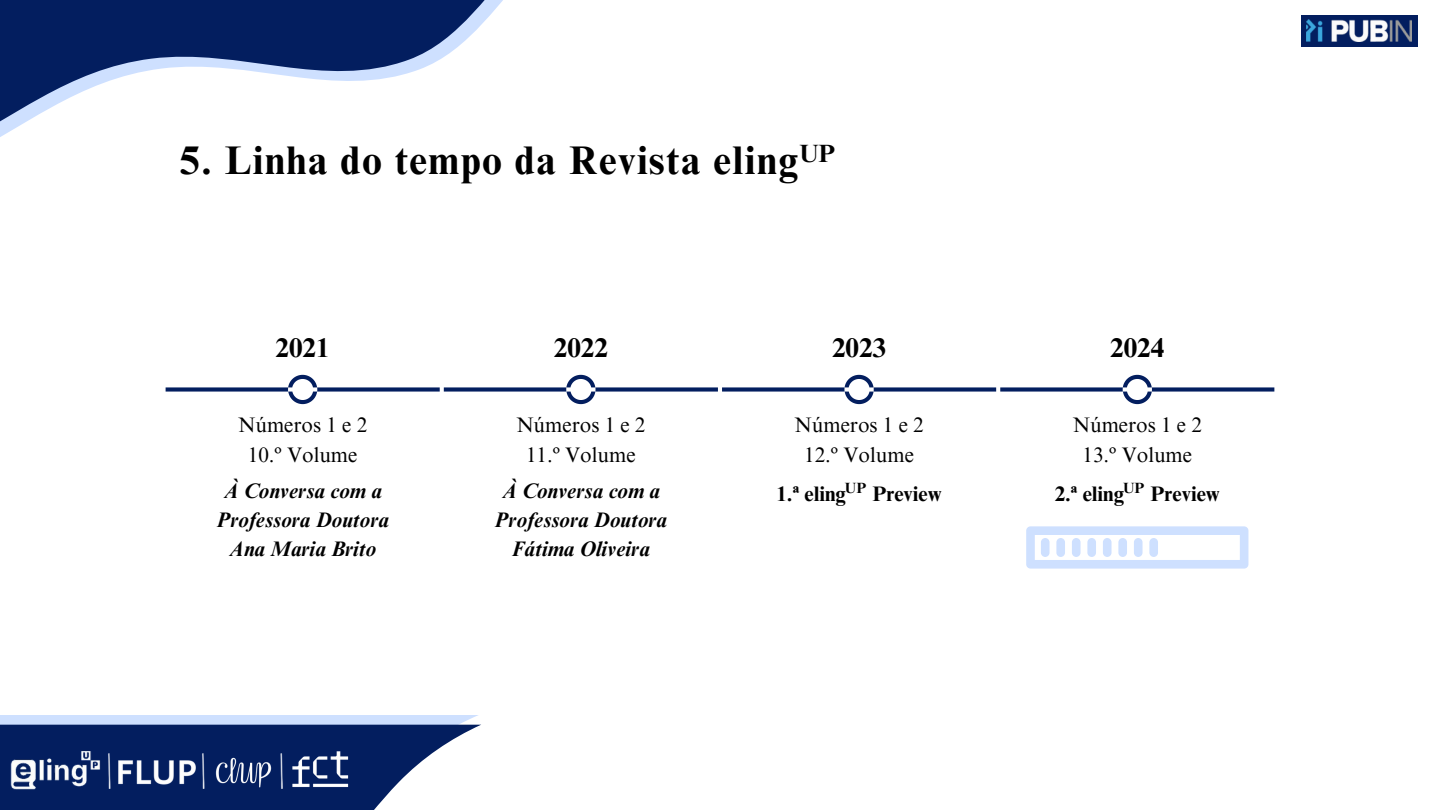
<style>
.page{position:relative;width:1440px;height:810px;background:#fff}
.page>*{position:absolute;margin:0;border:0;box-sizing:border-box;transform-origin:0 0}
.t1{font:700 40px "Times NRMT Pro";letter-spacing:.035em;color:#000}
.t2{font:700 27px "Times NRMT Pro";color:#000}
.t3{font:700 25px "Times NRMT Pro";color:#000}
.t4{font:italic 700 21px/29.2px "Times NRMT Pro";color:#000;text-align:center}
.t5{font:21px/29.2px "Times NRMT Pro";color:#000;text-align:center}
.t6{font:700 21px "Times NRMT Pro";color:#000}
.t7{font:700 14.8px "Times NRMT Pro";color:#000}
</style>
<div class="page">
<div style="left:0;top:715px;width:480px;height:95px;background:#cee0ff"></div>
<svg style="left:0;top:725px;width:481px;height:85px;background:#354b7f"></svg>
<img style="left:118px;top:755px;width:80px;height:35px">
<img style="left:282px;top:748px;width:75px;height:46px">
<img style="left:212px;top:754px;width:62px;height:35px">
<img style="left:0;top:747px;width:102px;height:48px">
<div style="left:1301px;top:15px;width:116px;height:31px;background:#031e5f"></div>
<img style="left:1306px;top:20px;width:105px;height:22px">
<svg style="left:0;top:0;width:503px;height:137px"></svg>
<svg style="left:166px;top:375px;width:1108px;height:29px"></svg>
<svg style="left:1026px;top:526px;width:222px;height:43px"></svg>
<div style="left:1041px;top:538px;width:9px;height:19px;background:#cee0ff;border-radius:4px"></div>
<div style="left:1056px;top:538px;width:9px;height:19px;background:#cee0ff;border-radius:4px"></div>
<div style="left:1072px;top:538px;width:9px;height:19px;background:#cee0ff;border-radius:4px"></div>
<div style="left:1087px;top:538px;width:9px;height:19px;background:#cee0ff;border-radius:4px"></div>
<div style="left:1103px;top:538px;width:9px;height:19px;background:#cee0ff;border-radius:4px"></div>
<div style="left:1118px;top:538px;width:9px;height:19px;background:#cee0ff;border-radius:4px"></div>
<div style="left:1134px;top:538px;width:9px;height:19px;background:#cee0ff;border-radius:4px"></div>
<div style="left:1149px;top:538px;width:9px;height:19px;background:#cee0ff;border-radius:4px"></div>
<svg style="left:107px;top:753px;width:5px;height:36px"></svg>
<svg style="left:201px;top:753px;width:5px;height:36px"></svg>
<svg style="left:280px;top:753px;width:4px;height:36px"></svg>
<p class="t1" style="left:180px;top:145px;width:620px">5. Linha do tempo da Revista eling</p>
<p class="t3" style="left:799px;top:144px;width:37px">UP</p>
<p class="t2" style="left:276px;top:338px;width:56px">2021</p>
<h5 class="t2" style="left:554px;top:338px;width:56px">2022</h5>
<h5 class="t2" style="left:832px;top:338px;width:56px">2023</h5>
<h4 class="t2" style="left:1110px;top:338px;width:56px">2024</h4>
<p class="t5" style="left:238px;top:413px;width:131px">Números 1 e 2<br>10.º Volume</p>
<p class="t5" style="left:516px;top:413px;width:131px">Números 1 e 2<br>11.º Volume</p>
<h5 class="t5" style="left:795px;top:413px;width:131px">Números 1 e 2<br>12.º Volume</h5>
<p class="t5" style="left:1073px;top:413px;width:131px">Números 1 e 2<br>13.º Volume</p>
<p class="t4" style="left:216px;top:479px;width:174px">À Conversa com a<br>Professora Doutora<br>Ana Maria Brito</p>
<h5 class="t4" style="left:495px;top:479px;width:174px">À Conversa com a<br>Professora Doutora<br>Fátima Oliveira</h5>
<h4 class="t7" style="left:845px;top:482px;width:23px">UP</h4>
<h4 class="t6" style="left:776px;top:485px;width:71px">1.ª eling</h4>
<h4 class="t6" style="left:872px;top:485px;width:71px">Preview</h4>
<h4 class="t7" style="left:1123px;top:482px;width:23px">UP</h4>
<p class="t6" style="left:1055px;top:485px;width:71px">2.ª eling</p>
<p class="t6" style="left:1151px;top:485px;width:71px">Preview</p>
</div>
